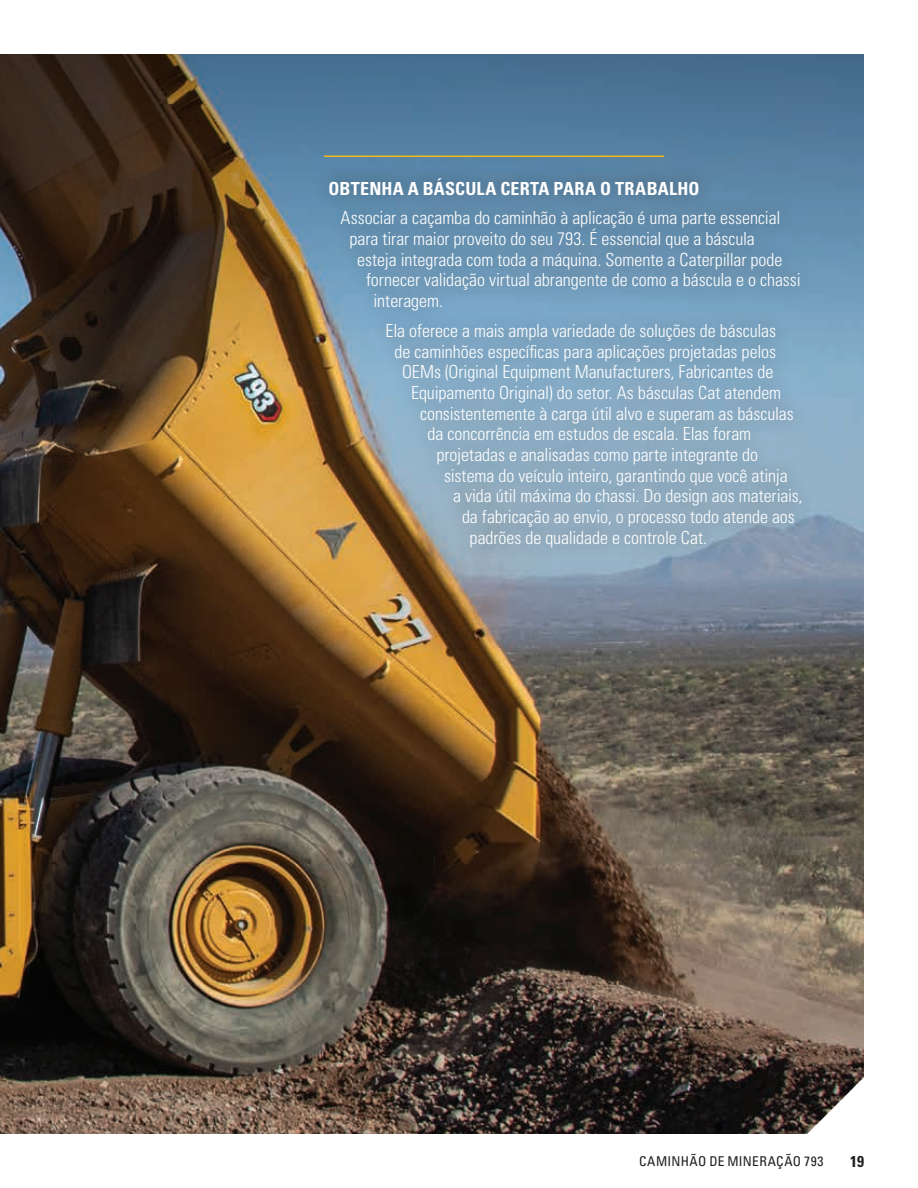
<style>
.page{position:relative;width:918px;height:1188px;background:#fff}
.page>*{position:absolute;margin:0;border:0;box-sizing:border-box;transform-origin:0 0}
.t1{font:300 condensed 18px "Univers LT Std";color:#fff}
.t2{font:700 condensed 18px "Univers LT Std";letter-spacing:.01em;color:#fff}
.t3{font:700 condensed 15.75px "Univers LT Std";color:#231f20}
.t4{font:condensed 13.5px "Univers LT Std";letter-spacing:.025em;color:#231f20}
</style>
<div class="page">
<img style="left:0;top:372px;width:864px;height:762px">
<svg style="left:0;top:54px;width:864px;height:318px"></svg>
<hr style="left:324px;top:156px;width:340px;height:1px;background:#fcb814">
<div style="left:311px;top:161px;width:506px;height:402px;background:#231f20;opacity:.45"></div>
<svg style="left:803px;top:1072px;width:61px;height:62px"></svg>
<p class="t2" style="left:328px;top:177px;width:373px">OBTENHA A BÁSCULA CERTA PARA O TRABALHO</p>
<p class="t1" style="left:341px;top:207px;width:441px">Associar a caçamba do caminhão à aplicação é uma parte essencial</p>
<p class="t1" style="left:350px;top:228px;width:407px">para tirar maior proveito do seu 793. É essencial que a báscula</p>
<p class="t1" style="left:357px;top:249px;width:427px">esteja integrada com toda a máquina. Somente a Caterpillar pode</p>
<p class="t1" style="left:366px;top:269px;width:436px">fornecer validação virtual abrangente de como a báscula e o chassi</p>
<p class="t1" style="left:374px;top:290px;width:71px">interagem.</p>
<p class="t1" style="left:386px;top:320px;width:392px">Ela oferece a mais ampla variedade de soluções de básculas</p>
<p class="t1" style="left:395px;top:340px;width:383px">de caminhões específicas para aplicações projetadas pelos</p>
<p class="t1" style="left:402px;top:361px;width:373px">OEMs (Original Equipment Manufacturers, Fabricantes de</p>
<p class="t1" style="left:411px;top:382px;width:372px">Equipamento Original) do setor. As básculas Cat atendem</p>
<p class="t1" style="left:420px;top:402px;width:375px">consistentemente à carga útil alvo e superam as básculas</p>
<p class="t1" style="left:428px;top:423px;width:325px">da concorrência em estudos de escala. Elas foram</p>
<p class="t1" style="left:437px;top:444px;width:323px">projetadas e analisadas como parte integrante do</p>
<p class="t1" style="left:444px;top:465px;width:345px">sistema do veículo inteiro, garantindo que você atinja</p>
<p class="t1" style="left:453px;top:485px;width:351px">a vida útil máxima do chassi. Do design aos materiais,</p>
<p class="t1" style="left:462px;top:506px;width:334px">da fabricação ao envio, o processo todo atende aos</p>
<p class="t1" style="left:470px;top:527px;width:239px">padrões de qualidade e controle Cat.</p>
<p class="t4" style="left:639px;top:1153px;width:186px">CAMINHÃO DE MINERAÇÃO 793</p>
<p class="t3" style="left:850px;top:1151px;width:15px">19</p>
</div>
